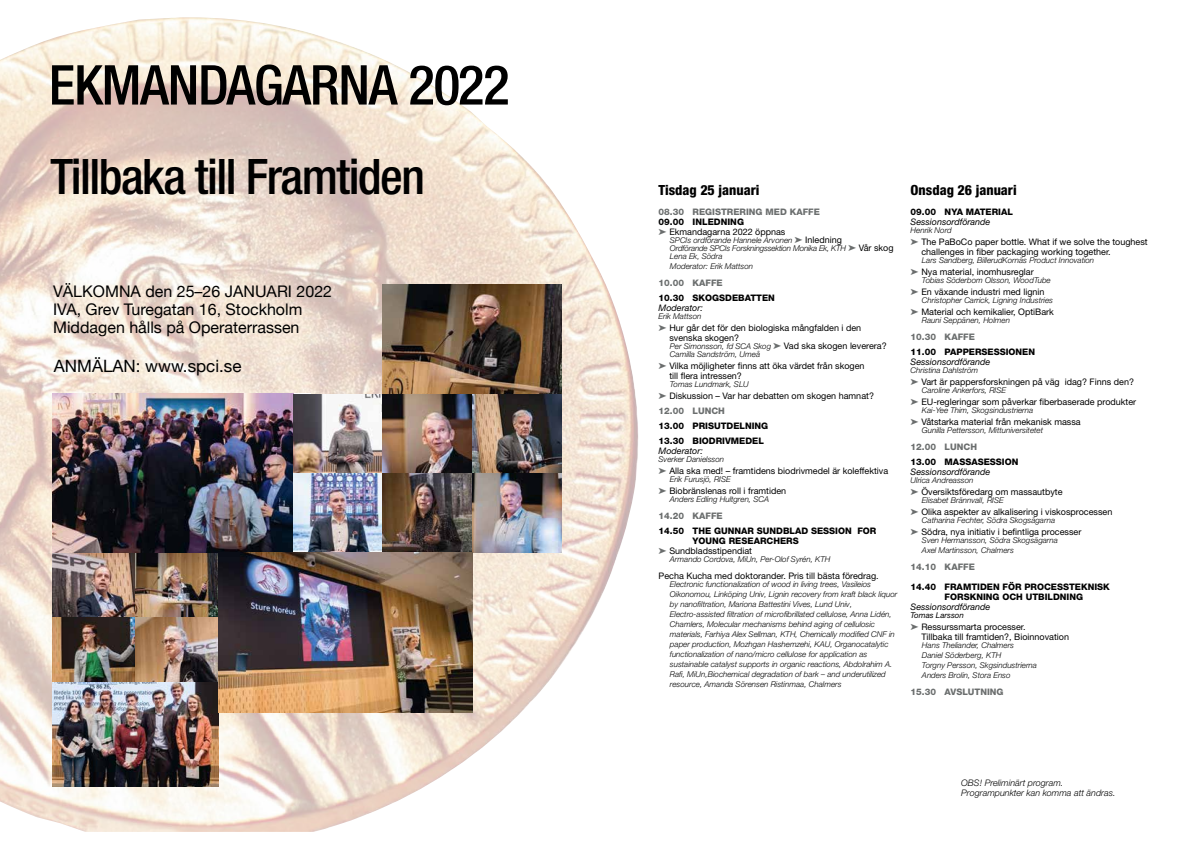
<style>
.page{position:relative;width:1191px;height:842px;background:#fff}
.page>*{position:absolute;margin:0;border:0;box-sizing:border-box;transform-origin:0 0}
.t1{font:500 condensed 55px "Helvetica Neue LT Pro";letter-spacing:-.02em;color:#000}
.t2{font:500 condensed 49px "Helvetica Neue LT Pro";letter-spacing:-.03em;color:#000}
.t3{font:17px "Helvetica Neue";color:#000}
.t4{font:16px/18px "Helvetica Neue";color:#000}
.t5{font:800 condensed 14px "Helvetica Neue LT Pro";color:#000}
.t6{font:9px/10px "Helvetica Neue LT Pro";color:#000}
.t7{font:800 9px/15px "Helvetica Neue LT Pro";color:#000}
.t8{font:italic 9px "Helvetica Neue LT Pro";color:#000}
.t9{font:800 9px "Helvetica Neue LT Pro";color:#6b6e6e}
.t10{font:italic 300 9px/10px "Helvetica Neue LT Pro";color:#000}
.t11{font:italic 300 8px/10px "Helvetica Neue LT Pro";color:#000}
.t12{font:italic 300 8px/8px "Helvetica Neue LT Pro";letter-spacing:-.02em;color:#000}
.t13{font:italic 8px "Helvetica Neue LT Pro";color:#000}
.s1{font-weight:800}
.s2{color:#6b6e6e}
.s3{font-weight:400;font-style:normal;font-size:9px}
.s4{font-weight:800;color:#6b6e6e}
</style>
<div class="page">
<img style="left:0;top:17px;width:638px;height:815px">
<img style="left:52px;top:682px;width:166px;height:105px">
<img style="left:52px;top:553px;width:83px;height:64px">
<img style="left:52px;top:617px;width:83px;height:65px">
<img style="left:135px;top:553px;width:83px;height:64px">
<img style="left:135px;top:617px;width:83px;height:65px">
<img style="left:52px;top:394px;width:330px;height:159px">
<img style="left:293px;top:395px;width:89px;height:78px">
<img style="left:293px;top:473px;width:89px;height:80px">
<img style="left:382px;top:285px;width:179px;height:110px">
<img style="left:382px;top:395px;width:90px;height:78px">
<img style="left:382px;top:473px;width:90px;height:80px">
<img style="left:472px;top:395px;width:89px;height:78px">
<img style="left:472px;top:473px;width:89px;height:80px">
<img style="left:218px;top:553px;width:254px;height:159px">
<h1 class="t1" style="left:49px;top:52px;width:462px">EKMANDAGARNA 2022</h1>
<h2 class="t2" style="left:50px;top:147px;width:376px">Tillbaka till Framtiden</h2>
<h3 class="t4" style="left:53px;top:283px;width:280px">VÄLKOMNA den 25–26 JANUARI 2022<br>IVA, Grev Turegatan 16, Stockholm<br>Middagen hålls på Operaterrassen</h3>
<h3 class="t3" style="left:54px;top:354px;width:189px">ANMÄLAN: www.spci.se</h3>
<h3 class="t5" style="left:658px;top:182px;width:102px">Tisdag 25 januari</h3>
<p class="t9" style="left:658px;top:207px;width:163px">08.30 REGISTRERING MED KAFFE</p>
<p class="t6" style="left:658px;top:217px;width:128px"><span class="s1">09.00 INLEDNING<br></span><span class="s2">➤</span> Ekmandagarna 2022 öppnas</p>
<p class="t12" style="left:670px;top:236px;width:225px">SPCIs ordförande Hannele Arvonen <span class="s2">➤</span> <span class="s3">Inledning<br></span>Ordförande SPCIs Forskningssektion Monika Ek, KTH <span class="s2">➤</span> <span class="s3">Vår skog<br></span>Lena Ek, Södra</p>
<p class="t11" style="left:670px;top:261px;width:85px">Moderator: Erik Mattson</p>
<p class="t9" style="left:658px;top:278px;width:66px">10.00 KAFFE</p>
<p class="t7" style="left:658px;top:290px;width:118px">10.30 SKOGSDEBATTEN</p>
<p class="t8" style="left:658px;top:302px;width:46px">Moderator:</p>
<p class="t11" style="left:658px;top:311px;width:44px">Erik Mattson</p>
<p class="t6" style="left:669px;top:323px;width:193px;text-indent:-11px"><span class="s2">➤</span> Hur går det för den biologiska mångfalden i den svenska skogen?</p>
<p class="t11" style="left:670px;top:342px;width:218px;line-height:8px">Per Simonsson, fd SCA Skog <span class="s2">➤</span> <span class="s3">Vad ska skogen leverera?<br></span>Camilla Sandström, Umeå</p>
<p class="t6" style="left:669px;top:361px;width:197px;text-indent:-11px"><span class="s2">➤</span> Vilka möjligheter finns att öka värdet från skogen till flera intressen?</p>
<p class="t11" style="left:670px;top:379px;width:80px">Tomas Lundmark, SLU</p>
<p class="t6" style="left:658px;top:388px;width:217px;line-height:15px"><span class="s2">➤</span> Diskussion – Var har debatten om skogen hamnat?<br><span class="s4">12.00 LUNCH</span></p>
<p class="t7" style="left:658px;top:418px;width:111px">13.00 PRISUTDELNING<br>13.30 BIODRIVMEDEL</p>
<p class="t8" style="left:658px;top:445px;width:46px">Moderator:</p>
<p class="t11" style="left:658px;top:454px;width:67px">Sverker Danielsson</p>
<p class="t6" style="left:658px;top:466px;width:231px"><span class="s2">➤</span> Alla ska med! – framtidens biodrivmedel är koleffektiva</p>
<p class="t11" style="left:670px;top:474px;width:62px">Erik Furusjö, RISE</p>
<p class="t6" style="left:658px;top:486px;width:129px"><span class="s2">➤</span> Biobränslenas roll i framtiden</p>
<p class="t11" style="left:670px;top:494px;width:101px">Anders Edling Hultgren, SCA</p>
<p class="t9" style="left:658px;top:511px;width:66px">14.20 KAFFE</p>
<p class="t7" style="left:658px;top:523px;width:219px">14.50 THE GUNNAR SUNDBLAD SESSION FOR</p>
<p class="t7" style="left:692px;top:533px;width:108px">YOUNG RESEARCHERS</p>
<p class="t6" style="left:658px;top:546px;width:95px"><span class="s2">➤</span> Sundbladsstipendiat</p>
<p class="t11" style="left:670px;top:554px;width:162px">Armando Cordova, MiUn, Per-Olof Syrén, KTH</p>
<p class="t6" style="left:658px;top:571px;width:222px">Pecha Kucha med doktorander. Pris till bästa föredrag.</p>
<p class="t11" style="left:670px;top:579px;width:229px">Electronic functionalization of wood in living trees, Vasileios Oikonomou, Linköping Univ, Lignin recovery from kraft black liquor by nanofiltration, Mariona Battestini Vives, Lund Univ, Electro-assisted filtration of microfibrillated cellulose, Anna Lidén, Chamlers, Molecular mechanisms behind aging of cellulosic materials, Farhiya Alex Sellman, KTH, Chemically modified CNF in paper production, Mozhgan Hashemzehi, KAU, Organocatalytic functionalization of nano/micro cellulose for application as sustainable catalyst supports in organic reactions, Abdolrahim A.<br>Rafi, MiUn,Biochemical degradation of bark – and underutilized resource, Amanda Sörensen Ristinmaa, Chalmers</p>
<h3 class="t5" style="left:910px;top:182px;width:108px">Onsdag 26 januari</h3>
<p class="t7" style="left:910px;top:204px;width:104px">09.00 NYA MATERIAL</p>
<p class="t8" style="left:910px;top:216px;width:81px">Sessionsordförande</p>
<p class="t11" style="left:910px;top:225px;width:43px">Henrik Nord</p>
<p class="t6" style="left:921px;top:237px;width:228px;text-indent:-11px"><span class="s2">➤</span> The PaBoCo paper bottle. What if we solve the toughest challenges in fiber packaging working together.</p>
<p class="t11" style="left:922px;top:255px;width:174px">Lars Sandberg, BillerudKornäs Product Innovation</p>
<p class="t6" style="left:910px;top:267px;width:125px"><span class="s2">➤</span> Nya material, inomhusreglar</p>
<p class="t11" style="left:922px;top:275px;width:130px">Tobias Söderbom Olsson, WoodTube</p>
<p class="t6" style="left:910px;top:287px;width:135px"><span class="s2">➤</span> En växande industri med lignin</p>
<p class="t11" style="left:922px;top:295px;width:133px">Christopher Carrick, Ligning Industries</p>
<p class="t6" style="left:910px;top:307px;width:145px"><span class="s2">➤</span> Material och kemikalier, OptiBark</p>
<p class="t11" style="left:922px;top:315px;width:90px">Rauni Seppänen, Holmen</p>
<p class="t9" style="left:910px;top:332px;width:66px">10.30 KAFFE</p>
<p class="t7" style="left:910px;top:344px;width:126px">11.00 PAPPERSESSIONEN</p>
<p class="t8" style="left:910px;top:356px;width:81px">Sessionsordförande</p>
<p class="t11" style="left:910px;top:365px;width:69px">Christina Dahlström</p>
<p class="t6" style="left:910px;top:377px;width:225px"><span class="s2">➤</span> Vart är pappersforskningen på väg idag? Finns den?</p>
<p class="t11" style="left:922px;top:385px;width:86px">Caroline Ankerfors, RISE</p>
<p class="t6" style="left:910px;top:397px;width:227px"><span class="s2">➤</span> EU-regleringar som påverkar fiberbaserade produkter</p>
<p class="t11" style="left:922px;top:405px;width:113px">Kai-Yee Thim, Skogsindustrierna</p>
<p class="t6" style="left:910px;top:417px;width:172px"><span class="s2">➤</span> Våtstarka material från mekanisk massa</p>
<p class="t11" style="left:922px;top:425px;width:123px">Gunilla Pettersson, Mittuniversitetet</p>
<p class="t9" style="left:910px;top:442px;width:68px">12.00 LUNCH</p>
<p class="t7" style="left:910px;top:454px;width:109px">13.00 MASSASESSION</p>
<p class="t8" style="left:910px;top:466px;width:81px">Sessionsordförande</p>
<p class="t11" style="left:910px;top:475px;width:64px">Ulrica Andreasson</p>
<p class="t6" style="left:910px;top:487px;width:153px"><span class="s2">➤</span> Översiktsföredarg om massautbyte</p>
<p class="t11" style="left:922px;top:495px;width:83px">Elisabet Brännvall, RISE</p>
<p class="t6" style="left:910px;top:507px;width:203px"><span class="s2">➤</span> Olika aspekter av alkalisering i viskosprocessen</p>
<p class="t11" style="left:922px;top:515px;width:135px">Catharina Fechter, Södra Skogsägarna</p>
<p class="t6" style="left:910px;top:527px;width:172px"><span class="s2">➤</span> Södra, nya initiativ i befintliga processer</p>
<p class="t11" style="left:922px;top:535px;width:137px">Sven Hermansson, Södra Skogsägarna<br>Axel Martinsson, Chalmers</p>
<p class="t9" style="left:910px;top:562px;width:66px">14.10 KAFFE</p>
<p class="t7" style="left:944px;top:582px;width:167px;line-height:10px;text-indent:-34px">14.40 FRAMTIDEN FÖR PROCESSTEKNISK<br>FORSKNING OCH UTBILDNING</p>
<p class="t8" style="left:910px;top:601px;width:81px">Sessionsordförande</p>
<p class="t13" style="left:910px;top:610px;width:55px">Tomas Larsson</p>
<p class="t6" style="left:921px;top:622px;width:149px;text-indent:-11px"><span class="s2">➤</span> Ressurssmarta processer.<br>Tillbaka till framtiden?, Bioinnovation</p>
<p class="t11" style="left:922px;top:640px;width:117px">Hans Theliander, Chalmers<br>Daniel Söderberg, KTH<br>Torgny Persson, Skgsindustrierna<br>Anders Brolin, Stora Enso</p>
<p class="t9" style="left:910px;top:687px;width:94px">15.30 AVSLUTNING</p>
<p class="t10" style="left:961px;top:778px;width:156px">OBS! Preliminärt program.<br>Programpunkter kan komma att ändras.</p>
</div>
